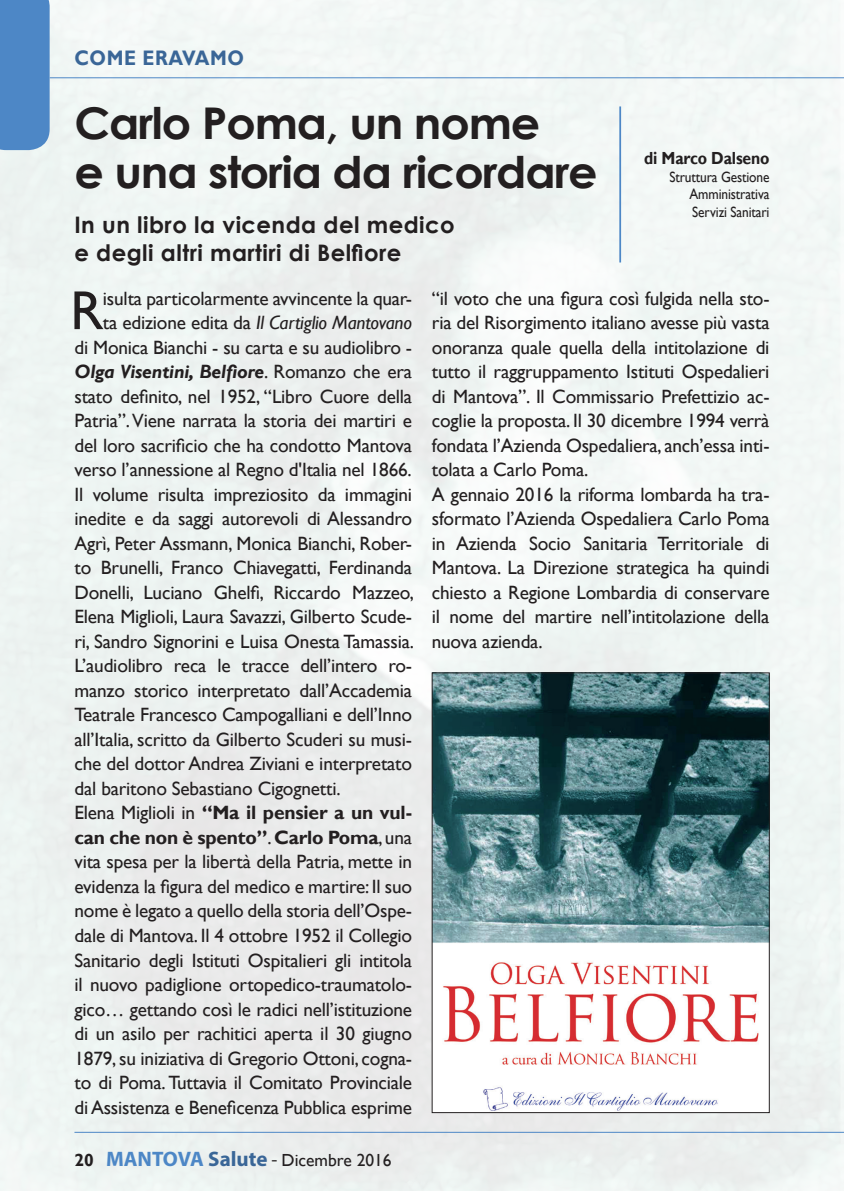
<style>
.page{position:relative;width:844px;height:1191px;background:#fff}
.page>*{position:absolute;margin:0;border:0;box-sizing:border-box;transform-origin:0 0}
.t1{font:55.12px "Gill Sans";color:#231f20}
.t2{font:700 43.75px/49px "Century Gothic";letter-spacing:-.025em;color:#231f20;scale:1.05 1}
.t3{font:700 22.75px/28px "Century Gothic";letter-spacing:.02em;color:#231f20}
.t4{font:700 21px "Gill Sans";letter-spacing:.03em;color:#3a6697;scale:.9 1}
.t5{font:19.25px/24.5px "Gill Sans";letter-spacing:-.01em;color:#231f20}
.t6{font:700 19.25px "Gill Sans";letter-spacing:-.01em;color:#231f20}
.t7{font:italic 19.25px "Gill Sans";letter-spacing:-.01em;color:#231f20}
.t8{font:italic 700 19.25px "Gill Sans";letter-spacing:-.01em;color:#231f20}
.t9{font:17.5px "Gill Sans";color:#231f20}
.t10{font:700 17.5px "Gill Sans";letter-spacing:-.01em;color:#231f20;scale:.9 1}
.t11{font:14.88px/17.5px "Gill Sans";letter-spacing:-.01em;color:#231f20;text-align:justify;scale:.9 1}
.s1{font-style:normal}
.s2{font-weight:400;font-style:normal}
.s3{font-weight:400}
.s4{font-weight:700}
.s5{font-family:"Myriad Pro";font-weight:700;font-size:21px;color:#4d87c6}
.s6{font-family:"Myriad Pro";font-weight:700;font-size:21px;color:#3a6697}
.s7{font-family:"Myriad Pro";font-size:19.25px}
</style>
<div class="page">
<img style="left:0;top:0;width:843px;height:1191px">
<div style="left:0;top:0;width:50px;height:150px;background:#4d87c6"></div>
<hr style="left:50px;top:77px;width:793px;height:1px;background:#4d87c6">
<hr style="left:74px;top:1131px;width:769px;height:1px;background:#4d87c6">
<hr style="left:619px;top:106px;width:2px;height:156px;background:#4d87c6">
<img style="left:434px;top:674px;width:333px;height:436px">
<div style="left:432px;top:672px;width:337px;height:440px;border:1px solid #231f20"></div>
<p class="t4" style="left:74px;top:46px;width:190px">COME ERAVAMO</p>
<h2 class="t2" style="left:74px;top:97px;width:499px">Carlo Poma, un nome<br>e una storia da ricordare</h2>
<p class="t3" style="left:74px;top:210px;width:381px">In un libro la vicenda del medico e degli altri martiri di Belfiore</p>
<h1 class="t1" style="left:70px;top:278px;width:35px">R</h1>
<p class="t5" style="left:103px;top:286px;width:310px">isulta particolarmente avvincente la quar-</p>
<p class="t10" style="left:644px;top:148px;width:141px">di Marco Dalseno</p>
<p class="t11" style="left:689px;top:168px;width:90px;text-indent:-20px">Struttura Gestione Amministrativa Servizi Sanitari</p>
<p class="t5" style="left:432px;top:286px;width:339px">“il voto che una figura così fulgida nella sto&shy;ria del Risorgimento italiano avesse più vasta onoranza quale quella della intitolazione di tutto il raggruppamento Istituti Ospedalieri di Mantova”. Il Commissario Prefettizio ac&shy;coglie la proposta. Il 30 dicembre 1994 verrà fondata l’Azienda Ospedaliera, anch’essa inti&shy;tolata a Carlo Poma.<br>A gennaio 2016 la riforma lombarda ha tra&shy;sformato l’Azienda Ospedaliera Carlo Poma in Azienda Socio Sanitaria Territoriale di Mantova. La Direzione strategica ha quindi chiesto a Regione Lombardia di conservare il nome del martire nell’intitolazione della nuova azienda.</p>
<p class="t7" style="left:103px;top:311px;width:310px"><span class="s1">ta edizione edita da</span> Il Cartiglio Mantovano</p>
<p class="t5" style="left:74px;top:335px;width:339px">di Monica Bianchi - su carta e su audiolibro -</p>
<p class="t8" style="left:74px;top:360px;width:339px">Olga Visentini, Belfiore<span class="s2">. Romanzo che era</span></p>
<p class="t5" style="left:74px;top:384px;width:339px">stato definito, nel 1952, “Libro Cuore della</p>
<p class="t5" style="left:74px;top:409px;width:339px">Patria”. Viene narrata la storia dei martiri e</p>
<p class="t5" style="left:74px;top:433px;width:339px">del loro sacrificio che ha condotto Mantova</p>
<p class="t5" style="left:74px;top:458px;width:339px">verso l’annessione al Regno d'Italia nel 1866.</p>
<p class="t5" style="left:74px;top:482px;width:339px">Il volume risulta impreziosito da immagini</p>
<p class="t5" style="left:74px;top:507px;width:339px">inedite e da saggi autorevoli di Alessandro</p>
<p class="t5" style="left:74px;top:531px;width:339px">Agrì, Peter Assmann, Monica Bianchi, Rober-</p>
<p class="t5" style="left:74px;top:556px;width:339px">to Brunelli, Franco Chiavegatti, Ferdinanda</p>
<p class="t5" style="left:74px;top:580px;width:341px">Donelli, Luciano Ghelfi, Riccardo Mazzeo,</p>
<p class="t5" style="left:74px;top:605px;width:339px">Elena Miglioli, Laura Savazzi, Gilberto Scude-</p>
<p class="t5" style="left:74px;top:629px;width:341px">ri, Sandro Signorini e Luisa Onesta Tamassia.</p>
<p class="t5" style="left:74px;top:654px;width:339px">L’audiolibro reca le tracce dell’intero ro-</p>
<p class="t5" style="left:74px;top:678px;width:339px">manzo storico interpretato dall’Accademia</p>
<p class="t5" style="left:74px;top:703px;width:339px">Teatrale Francesco Campogalliani e dell’Inno</p>
<p class="t5" style="left:74px;top:727px;width:339px">all’Italia, scritto da Gilberto Scuderi su musi-</p>
<p class="t5" style="left:74px;top:752px;width:339px">che del dottor Andrea Ziviani e interpretato</p>
<p class="t5" style="left:74px;top:776px;width:267px">dal baritono Sebastiano Cigognetti.</p>
<p class="t6" style="left:74px;top:801px;width:339px"><span class="s3">Elena Miglioli in</span> “Ma il pensier a un vul-</p>
<p class="t6" style="left:74px;top:826px;width:339px">can che non è spento”<span class="s3">.</span> Carlo Poma<span class="s3">, una</span></p>
<p class="t5" style="left:74px;top:850px;width:339px">vita spesa per la libertà della Patria, mette in</p>
<p class="t5" style="left:74px;top:874px;width:339px">evidenza la figura del medico e martire: Il suo</p>
<p class="t5" style="left:74px;top:899px;width:339px">nome è legato a quello della storia dell’Ospe-</p>
<p class="t5" style="left:74px;top:923px;width:339px">dale di Mantova. Il 4 ottobre 1952 il Collegio</p>
<p class="t5" style="left:74px;top:948px;width:339px">Sanitario degli Istituti Ospitalieri gli intitola</p>
<p class="t5" style="left:74px;top:972px;width:339px">il nuovo padiglione ortopedico-traumatolo-</p>
<p class="t5" style="left:74px;top:997px;width:339px">gico… gettando così le radici nell’istituzione</p>
<p class="t5" style="left:74px;top:1021px;width:339px">di un asilo per rachitici aperta il 30 giugno</p>
<p class="t5" style="left:74px;top:1046px;width:339px">1879, su iniziativa di Gregorio Ottoni, cogna-</p>
<p class="t5" style="left:74px;top:1070px;width:339px">to di Poma. Tuttavia il Comitato Provinciale</p>
<p class="t5" style="left:74px;top:1095px;width:339px">di Assistenza e Beneficenza Pubblica esprime</p>
<p class="t9" style="left:74px;top:1150px;width:319px"><span class="s4">20</span> <span class="s5">MANTOVA</span> <span class="s6">Salute</span> <span class="s7">-</span> Dicembre 2016</p>
</div>
